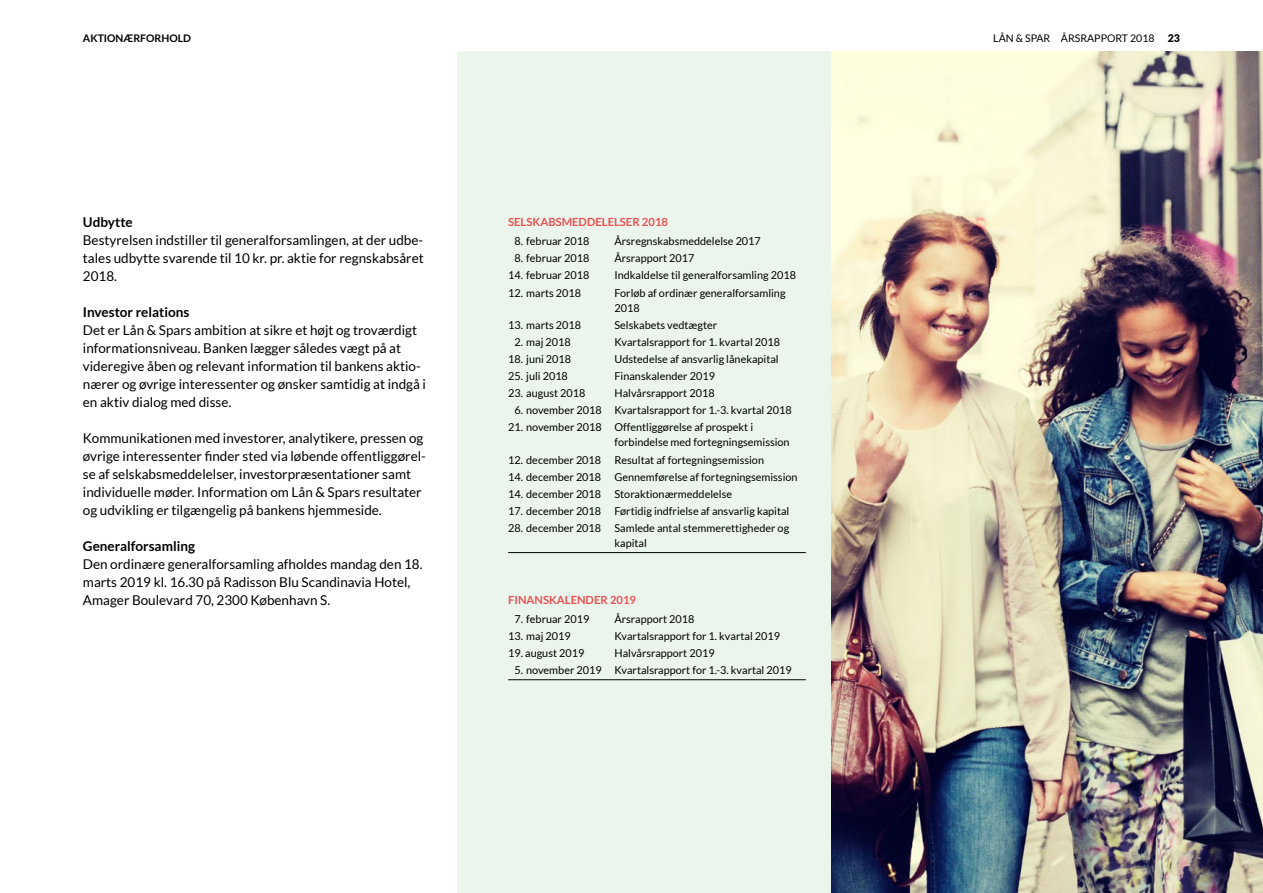
<style>
.page{position:relative;width:1263px;height:893px;background:#fff}
.page>*{position:absolute;margin:0;border:0;box-sizing:border-box;transform-origin:0 0}
.t1{font:13.5px/18px "Lato";color:#000}
.t2{font:700 13.5px "Lato";color:#000}
.t3{font:700 11.25px "Lato";color:#ea5153}
.t4{font:10.8px/15px "Lato";color:#000}
.t5{font:10.5px "Lato";color:#000}
.t6{font:700 10.5px "Lato";color:#000}
.t7{font:900 10.5px "Lato";color:#000}
</style>
<div class="page">
<div style="left:457px;top:51px;width:432px;height:842px;background:#ebf5ec"></div>
<img style="left:831px;top:51px;width:432px;height:842px">
<hr style="left:508px;top:552px;width:298px;height:1px;background:#000">
<hr style="left:508px;top:679px;width:298px;height:1px;background:#000">
<p class="t6" style="left:83px;top:33px;width:110px">Aktionærforhold</p>
<p class="t5" style="left:993px;top:33px;width:163px">LÅN &amp; SPAR ÅRSRAPPORT 2018</p>
<p class="t7" style="left:1168px;top:32px;width:14px">23</p>
<p class="t2" style="left:83px;top:214px;width:51px">Udbytte</p>
<p class="t1" style="left:83px;top:231px;width:342px;text-align:justify">Bestyrelsen indstiller til generalforsamlingen, at der udbe&shy;tales udbytte svarende til 10 kr. pr. aktie for regnskabsåret 2018.</p>
<p class="t2" style="left:83px;top:304px;width:108px">Investor relations</p>
<p class="t1" style="left:83px;top:321px;width:345px">Det er Lån &amp; Spars ambition at sikre et højt og troværdigt informationsniveau. Banken lægger således vægt på at videregive åben og relevant information til bankens aktio&shy;nærer og øvrige interessenter og ønsker samtidig at indgå i en aktiv dialog med disse.</p>
<p class="t1" style="left:83px;top:429px;width:344px">Kommunikationen med investorer, analytikere, pressen og øvrige interessenter finder sted via løbende offentliggørel&shy;se af selskabsmeddelelser, investorpræsentationer samt individuelle møder. Information om Lån &amp; Spars resultater og udvikling er tilgængelig på bankens hjemmeside.</p>
<p class="t2" style="left:83px;top:538px;width:114px">Generalforsamling</p>
<p class="t1" style="left:83px;top:555px;width:341px">Den ordinære generalforsamling afholdes mandag den 18. marts 2019 kl. 16.30 på Radisson Blu Scandinavia Hotel,<br>Amager Boulevard 70, 2300 København S.</p>
<p class="t3" style="left:508px;top:215px;width:72px">SELSKABSMEDDELEL</p>
<p class="t3" style="left:620px;top:215px;width:50px">SER 2018</p>
<p class="t4" style="left:515px;top:234px;width:76px">8. februar 2018</p>
<p class="t4" style="left:614px;top:234px;width:148px">Årsregnskabsmeddelelse 2017</p>
<p class="t4" style="left:515px;top:251px;width:76px">8. februar 2018</p>
<p class="t4" style="left:614px;top:251px;width:82px">Årsrapport 2017</p>
<p class="t4" style="left:508px;top:268px;width:83px">14. februar 2018</p>
<p class="t4" style="left:614px;top:268px;width:183px">Indkaldelse til generalforsamling 2018</p>
<p class="t4" style="left:508px;top:285px;width:74px">12. marts 2018</p>
<p class="t4" style="left:614px;top:285px;width:173px">Forløb af ordinær generalforsamling<br>2018</p>
<p class="t4" style="left:508px;top:317px;width:74px">13. marts 2018</p>
<p class="t4" style="left:614px;top:317px;width:104px">Selskabets vedtægter</p>
<p class="t4" style="left:515px;top:334px;width:58px">2. maj 2018</p>
<p class="t4" style="left:614px;top:334px;width:167px">Kvartalsrapport for 1. kvartal 2018</p>
<p class="t4" style="left:508px;top:351px;width:64px">18. juni 2018</p>
<p class="t4" style="left:614px;top:351px;width:166px">Udstedelse af ansvarlig lånekapital</p>
<p class="t4" style="left:508px;top:369px;width:61px">25. juli 2018</p>
<p class="t4" style="left:614px;top:369px;width:102px">Finanskalender 2019</p>
<p class="t4" style="left:508px;top:386px;width:79px">23. august 2018</p>
<p class="t4" style="left:614px;top:386px;width:102px">Halvårsrapport 2018</p>
<p class="t4" style="left:515px;top:403px;width:279px">6. november 2018 Kvartalsrapport for 1.-3. kvartal 2018</p>
<p class="t4" style="left:614px;top:420px;width:177px;text-indent:-106px">21. november 2018 Offentliggørelse af prospekt i forbindelse med fortegningsemission</p>
<p class="t4" style="left:508px;top:452px;width:257px">12. december 2018 Resultat af fortegningsemission</p>
<p class="t4" style="left:508px;top:469px;width:291px">14. december 2018 Gennemførelse af fortegningsemission</p>
<p class="t4" style="left:508px;top:486px;width:225px">14. december 2018 Storaktionærmeddelelse</p>
<p class="t4" style="left:508px;top:503px;width:283px">17. december 2018 Førtidig indfrielse af ansvarlig kapital</p>
<p class="t4" style="left:614px;top:521px;width:176px;text-indent:-106px">28. december 2018 Samlede antal stemmerettigheder og kapital</p>
<p class="t3" style="left:508px;top:593px;width:65px">FINANSKALENDE</p>
<p class="t3" style="left:600px;top:593px;width:37px">R 2019</p>
<p class="t4" style="left:514px;top:611px;width:76px">7. februar 2019</p>
<p class="t4" style="left:614px;top:611px;width:82px">Årsrapport 2018</p>
<p class="t4" style="left:508px;top:628px;width:64px">13. maj 2019</p>
<p class="t4" style="left:614px;top:628px;width:167px">Kvartalsrapport for 1. kvartal 2019</p>
<p class="t4" style="left:508px;top:646px;width:78px">19. august 2019</p>
<p class="t4" style="left:614px;top:646px;width:102px">Halvårsrapport 2019</p>
<p class="t4" style="left:514px;top:663px;width:279px">5. november 2019 Kvartalsrapport for 1.-3. kvartal 2019</p>
</div>
